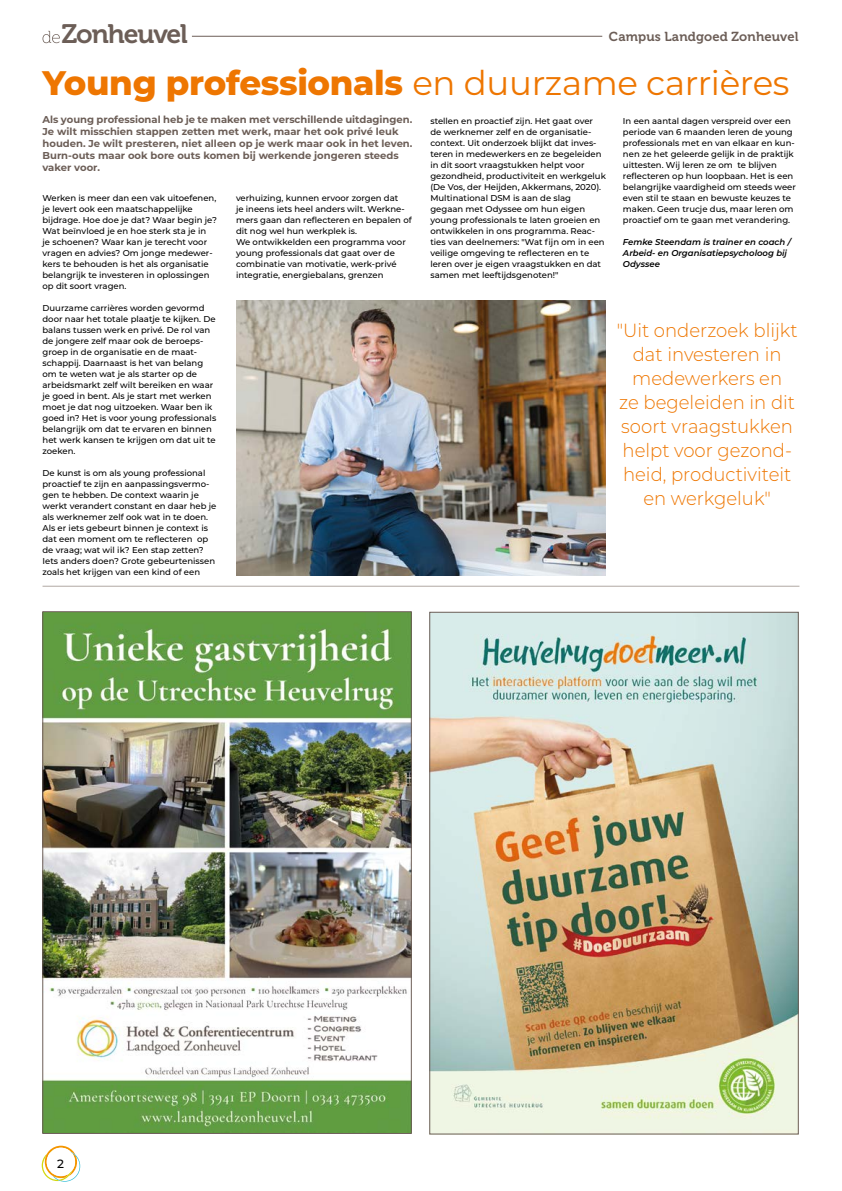
<style>
.page{position:relative;width:842px;height:1191px;background:#fff}
.page>*{position:absolute;margin:0;border:0;box-sizing:border-box;transform-origin:0 0}
.t1{font:34px "Montserrat";letter-spacing:-.01em;color:#ee7601}
.t2{font:26.6px "Museo 700";letter-spacing:-.04em;color:#6c5e57}
.t3{font:300 19px/24px "Montserrat";color:#ee7601;text-align:center;scale:.95 1}
.t4{font:13px "Museo 700";letter-spacing:.01em;color:#6c5e57}
.t5{font:500 12px "Montserrat";color:#000}
.t6{font:700 10px/12px "Montserrat";color:#6c5e57}
.t7{font:500 8.5px/11px "Montserrat";color:#000}
.t8{font:italic 600 8.5px/11px "Montserrat";color:#000}
.s1{font-weight:800}
</style>
<div class="page">
<hr style="left:192px;top:36px;width:410px;height:1px;background:#6c5e57">
<svg style="left:43px;top:31px;width:17px;height:12px"></svg>
<svg style="left:42px;top:1145px;width:38px;height:36px"></svg>
<div style="left:47px;top:1147px;width:28px;height:29px;background:#fff;border-radius:50%"></div>
<hr style="left:43px;top:585px;width:756px;height:1px;background:#b1a8a3">
<img style="left:45px;top:613px;width:365px;height:518px">
<img style="left:237px;top:300px;width:369px;height:275px">
<img style="left:431px;top:614px;width:365px;height:518px">
<h2 class="t2" style="left:62px;top:19px;width:128px">Zonheuvel</h2>
<h3 class="t4" style="left:609px;top:29px;width:191px">Campus Landgoed Zonheuvel</h3>
<h1 class="t1" style="left:43px;top:60px;width:748px"><span class="s1">Young professionals</span> en duurzame carrières</h1>
<p class="t6" style="left:43px;top:113px;width:371px">Als young professional heb je te maken met verschillende uitdagingen.<br>Je wilt misschien stappen zetten met werk, maar het ook privé leuk houden. Je wilt presteren, niet alleen op je werk maar ook in het leven.<br>Burn-outs maar ook bore outs komen bij werkende jongeren steeds vaker voor.</p>
<p class="t7" style="left:236px;top:192px;width:177px">verhuizing, kunnen ervoor zorgen dat<br>je ineens iets heel anders wilt. Werkne&shy;mers gaan dan reflecteren en bepalen of dit nog wel hun werkplek is.<br>We ontwikkelden een programma voor young professionals dat gaat over de combinatie van motivatie, werk-privé integratie, energiebalans, grenzen</p>
<p class="t7" style="left:43px;top:192px;width:176px">Werken is meer dan een vak uitoefenen, je levert ook een maatschappelijke bijdrage. Hoe doe je dat? Waar begin je?<br>Wat beïnvloed je en hoe sterk sta je in<br>je schoenen? Waar kan je terecht voor vragen en advies? Om jonge medewer&shy;kers te behouden is het als organisatie belangrijk te investeren in oplossingen op dit soort vragen.</p>
<p class="t7" style="left:43px;top:302px;width:175px">Duurzame carrières worden gevormd door naar het totale plaatje te kijken. De balans tussen werk en privé. De rol van de jongere zelf maar ook de beroeps&shy;groep in de organisatie en de maat&shy;schappij. Daarnaast is het van belang om te weten wat je als starter op de arbeidsmarkt zelf wilt bereiken en waar je goed in bent. Als je start met werken moet je dat nog uitzoeken. Waar ben ik goed in? Het is voor young professionals belangrijk om dat te ervaren en binnen het werk kansen te krijgen om dat uit te zoeken.</p>
<p class="t7" style="left:43px;top:467px;width:175px">De kunst is om als young professional proactief te zijn en aanpassingsvermo&shy;gen te hebben. De context waarin je werkt verandert constant en daar heb je als werknemer zelf ook wat in te doen.<br>Als er iets gebeurt binnen je context is dat een moment om te reflecteren op de vraag; wat wil ik? Een stap zetten?<br>Iets anders doen? Grote gebeurtenissen zoals het krijgen van een kind of een</p>
<p class="t7" style="left:430px;top:115px;width:177px">stellen en proactief zijn. Het gaat over de werknemer zelf en de organisatie&shy;context. Uit onderzoek blijkt dat inves&shy;teren in medewerkers en ze begeleiden in dit soort vraagstukken helpt voor gezondheid, productiviteit en werkgeluk (De Vos, der Heijden, Akkermans, 2020).<br>Multinational DSM is aan de slag gegaan met Odyssee om hun eigen young professionals te laten groeien en ontwikkelen in ons programma. Reac&shy;ties van deelnemers: "Wat fijn om in een veilige omgeving te reflecteren en te leren over je eigen vraagstukken en dat samen met leeftijdsgenoten!"</p>
<p class="t7" style="left:623px;top:115px;width:174px">In een aantal dagen verspreid over een periode van 6 maanden leren de young professionals met en van elkaar en kun&shy;nen ze het geleerde gelijk in de praktijk uittesten. Wij leren ze om te blijven reflecteren op hun loopbaan. Het is een belangrijke vaardigheid om steeds weer even stil te staan en bewuste keuzes te maken. Geen trucje dus, maar leren om proactief om te gaan met verandering.</p>
<p class="t8" style="left:623px;top:236px;width:169px">Femke Steendam is trainer en coach /<br>Arbeid- en Organisatiepsycholoog bij<br>Odyssee</p>
<h3 class="t3" style="left:617px;top:317px;width:192px">"Uit onderzoek blijkt dat investeren in medewerkers en<br>ze begeleiden in dit soort vraagstukken helpt voor gezond&shy;heid, productiviteit en werkgeluk"</h3>
<h3 class="t5" style="left:57px;top:1155px;width:8px">2</h3>
</div>
